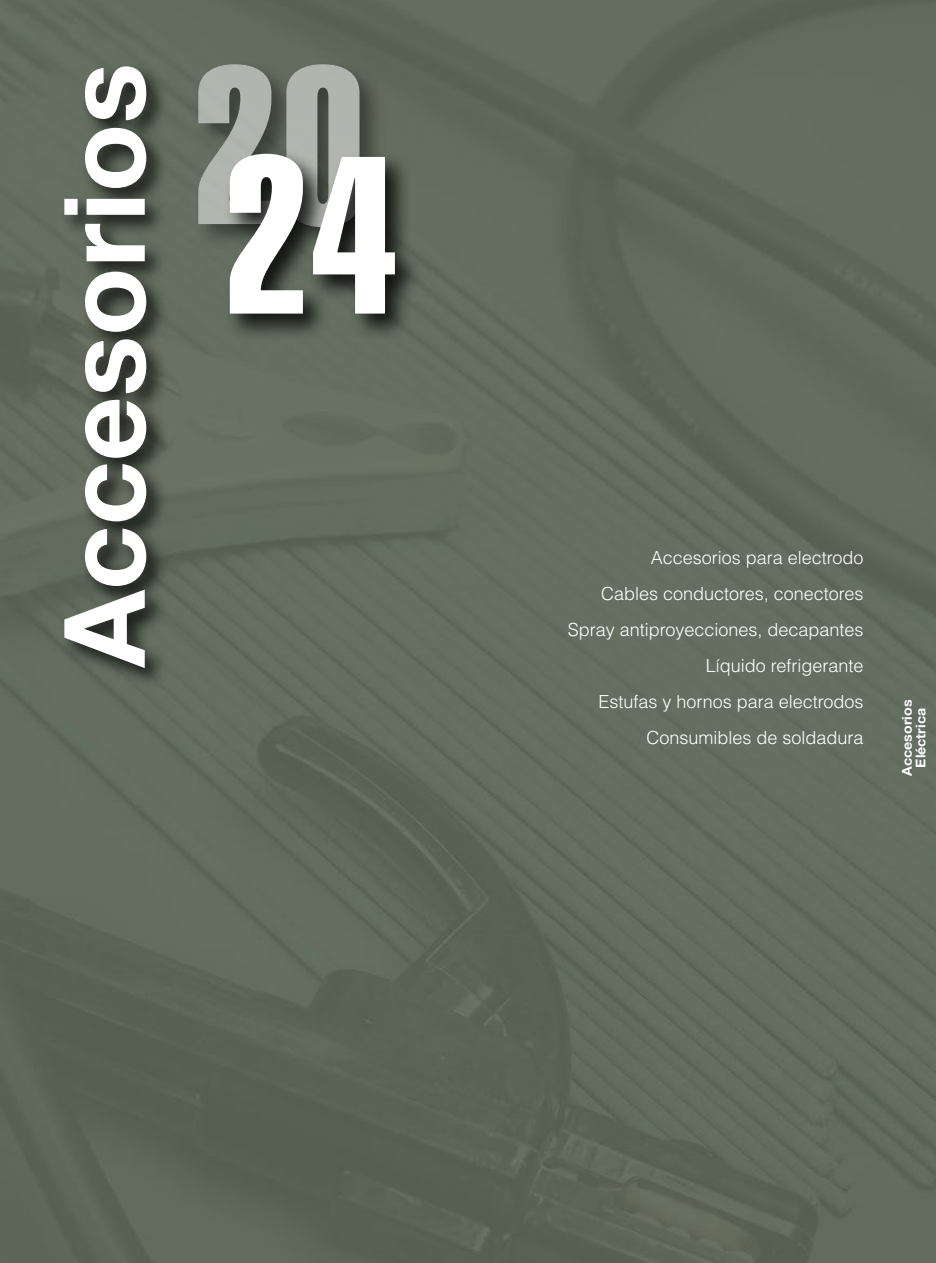
<style>
.page{position:relative;width:936px;height:1263px;background:#fff}
.page>*{position:absolute;margin:0;border:0;box-sizing:border-box;transform-origin:0 0}
.t1{font:220.05px "Helvetica Extra Compressed";color:#fff}
.t2{font:700 112.5px "Helvetica Neue CE";color:#fff}
.t3{font:300 18px/36px "Helvetica";color:#fff;text-align:right}
.t4{font:700 13.5px/13.5px "Helvetica Neue CE";color:#fff;text-align:center;scale:1.05 1}
</style>
<div class="page">
<img style="left:0;top:0;width:935px;height:1263px">
<div style="left:60px;top:63px;width:110px;height:628px;background:#000;opacity:.75"></div>
<div style="left:193px;top:59px;width:194px;height:195px;background:#000;opacity:.8"></div>
<div style="left:224px;top:148px;width:198px;height:193px;background:#000;opacity:.8"></div>
<h2 class="t2" style="left:35px;top:667px;width:606px;rotate:-90deg">Accesorios</h2>
<h1 class="t1" style="left:194px;top:58px;width:202px">2024</h1>
<p class="t3" style="left:567px;top:540px;width:297px">Accesorios para electrodo<br>Cables conductores, conectores<br>Spray antiproyecciones, decapantes<br>Líquido refrigerante<br>Estufas y hornos para electrodos<br>Consumibles de soldadura</p>
<p class="t4" style="left:900px;top:776px;width:74px;rotate:-90deg">Accesorios<br>Eléctrica</p>
</div>
